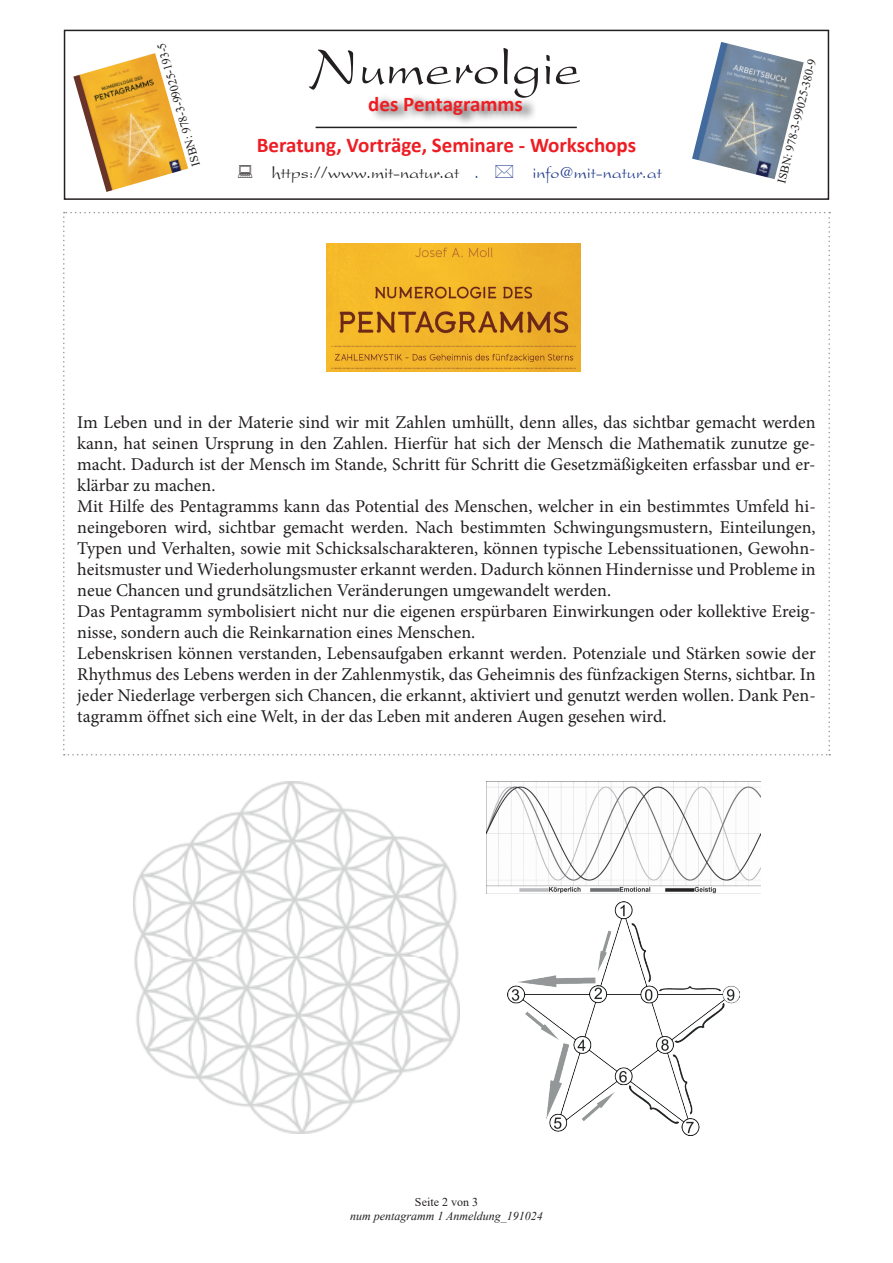
<style>
.page{position:relative;width:893px;height:1263px;background:#fff}
.page>*{position:absolute;margin:0;border:0;box-sizing:border-box;transform-origin:0 0}
.t1{font:54px "President Plain";color:#231f20}
.t2{font:700 21px "Calibri";color:#ee1d23}
.t3{font:18px/21px "Minion Pro";color:#231f20}
.t4{font:18px "President Plain";color:#231f20}
.t5{font:18px "President Plain";color:#253f8e}
.t6{font:12px "Times New Roman";color:#231f20}
.t7{font:italic 12px "Times New Roman";color:#231f20}
.s1{color:#253f8e}
</style>
<div class="page">
<div style="left:369px;top:93px;width:169px;height:33px;background:#231f20;opacity:.75"></div>
<div style="left:64px;top:30px;width:765px;height:170px;border:2px solid #231f20"></div>
<hr style="left:316px;top:127px;width:261px;height:1px;background:#231f20">
<img style="left:73px;top:53px;width:115px;height:139px">
<img style="left:692px;top:42px;width:112px;height:137px">
<svg style="left:63px;top:212px;width:767px;height:543px"></svg>
<img style="left:508px;top:901px;width:232px;height:234px">
<img style="left:326px;top:244px;width:254px;height:127px">
<img style="left:486px;top:781px;width:274px;height:112px">
<img style="left:134px;top:781px;width:325px;height:352px">
<p class="t6" style="left:188px;top:168px;width:129px;rotate:-106deg">ISBN: 978-3-99025-193-5</p>
<h1 class="t1" style="left:311px;top:37px;width:272px">Numerolgie</h1>
<p class="t6" style="left:773px;top:181px;width:129px;rotate:-76deg">ISBN: 978-3-99025-380-9</p>
<p class="t2" style="left:368px;top:90px;width:156px">des Pentagramms</p>
<p class="t2" style="left:257px;top:131px;width:381px">Beratung, Vorträge, Seminare - Workschops</p>
<p class="t4" style="left:272px;top:162px;width:209px">https://www.mit-natur.at <span class="s1">.</span></p>
<p class="t5" style="left:532px;top:162px;width:131px">info@mit-natur.at</p>
<p class="t3" style="left:77px;top:411px;width:740px">Im Leben und in der Materie sind wir mit Zahlen umhüllt, denn alles, das sichtbar gemacht werden kann, hat seinen Ursprung in den Zahlen. Hierfür hat sich der Mensch die Mathematik zunutze ge&shy;macht. Dadurch ist der Mensch im Stande, Schritt für Schritt die Gesetzmäßigkeiten erfassbar und er&shy;klärbar zu machen.<br>Mit Hilfe des Pentagramms kann das Potential des Menschen, welcher in ein bestimmtes Umfeld hi&shy;neingeboren wird, sichtbar gemacht werden. Nach bestimmten Schwingungsmustern, Einteilungen, Typen und Verhalten, sowie mit Schicksalscharakteren, können typische Lebenssituationen, Gewohn&shy;heitsmuster und Wiederholungsmuster erkannt werden. Dadurch können Hindernisse und Probleme in neue Chancen und grundsätzlichen Veränderungen umgewandelt werden.<br>Das Pentagramm symbolisiert nicht nur die eigenen erspürbaren Einwirkungen oder kollektive Ereig&shy;nisse, sondern auch die Reinkarnation eines Menschen.<br>Lebenskrisen können verstanden, Lebensaufgaben erkannt werden. Potenziale und Stärken sowie der Rhythmus des Lebens werden in der Zahlenmystik, das Geheimnis des fünfzackigen Sterns, sichtbar. In jeder Niederlage verbergen sich Chancen, die erkannt, aktiviert und genutzt werden wollen. Dank Pen&shy;tagramm öffnet sich eine Welt, in der das Leben mit anderen Augen gesehen wird.</p>
<p class="t6" style="left:415px;top:1193px;width:64px">Seite 2 von 3</p>
<p class="t7" style="left:350px;top:1208px;width:194px">num pentagramm 1 Anmeldung_191024</p>
</div>
